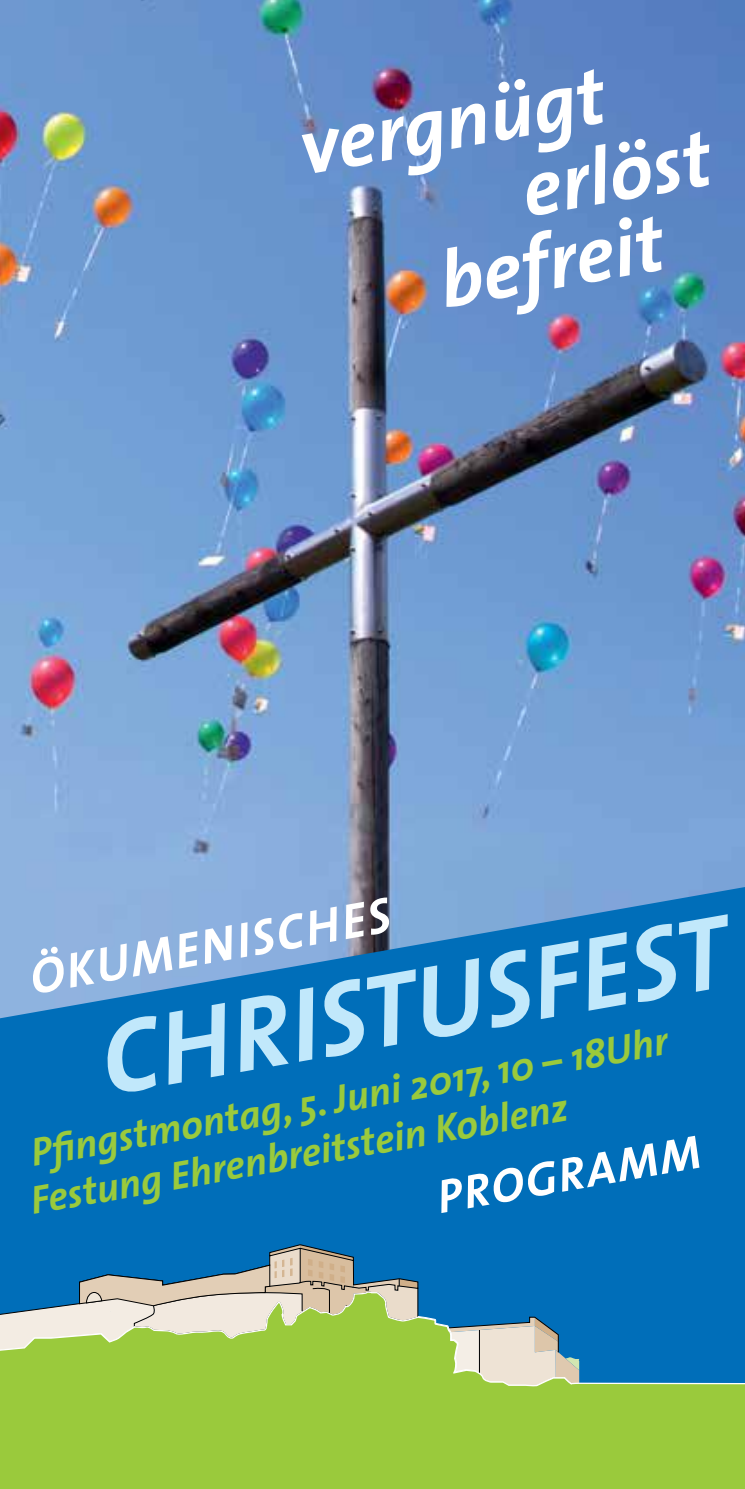
<style>
.page{position:relative;width:745px;height:1489px;background:#fff}
.page>*{position:absolute;margin:0;border:0;box-sizing:border-box;transform-origin:0 0}
.t1{font:italic 700 105px "The Sans";color:#c1e8fb}
.t2{font:italic 700 79.75px "The Sans OT7";color:#fff}
.t3{font:italic 700 50px "The Sans";color:#fff}
.t4{font:italic 700 47.5px "The Sans";color:#fff}
.t5{font:italic 700 40px/47.5px "The Sans";color:#9aca3c}
</style>
<div class="page">
<img style="left:0;top:0;width:744px;height:887px">
<svg style="left:0;top:887px;width:744px;height:403px;background:#1b79bd"></svg>
<div style="left:0;top:1171px;width:418px;height:119px;background:#006eb9"></div>
<svg style="left:0;top:1290px;width:744px;height:198px;background:#82ba59"></svg>
<svg style="left:0;top:1244px;width:417px;height:107px;background:#87af9f"></svg>
<h2 class="t2" style="left:290px;top:98px;width:310px;rotate:-10deg">vergnügt</h2>
<h2 class="t2" style="left:513px;top:140px;width:192px;rotate:-10deg">erlöst</h2>
<h2 class="t2" style="left:430px;top:231px;width:228px;rotate:-10deg">befreit</h2>
<p class="t3" style="left:23px;top:936px;width:366px;rotate:-10deg">ÖKUMENISCHES</p>
<h1 class="t1" style="left:86px;top:973px;width:635px;rotate:-10deg">CHRISTUSFEST</h1>
<p class="t5" style="left:18px;top:1129px;width:656px;rotate:-10deg">Pfi ngstmontag, 5. Juni 2017, 10 – 18Uhr<br>Festung Ehrenbreitstein Koblenz</p>
<p class="t4" style="left:430px;top:1158px;width:268px;rotate:-10deg">PROGRAMM</p>
</div>
